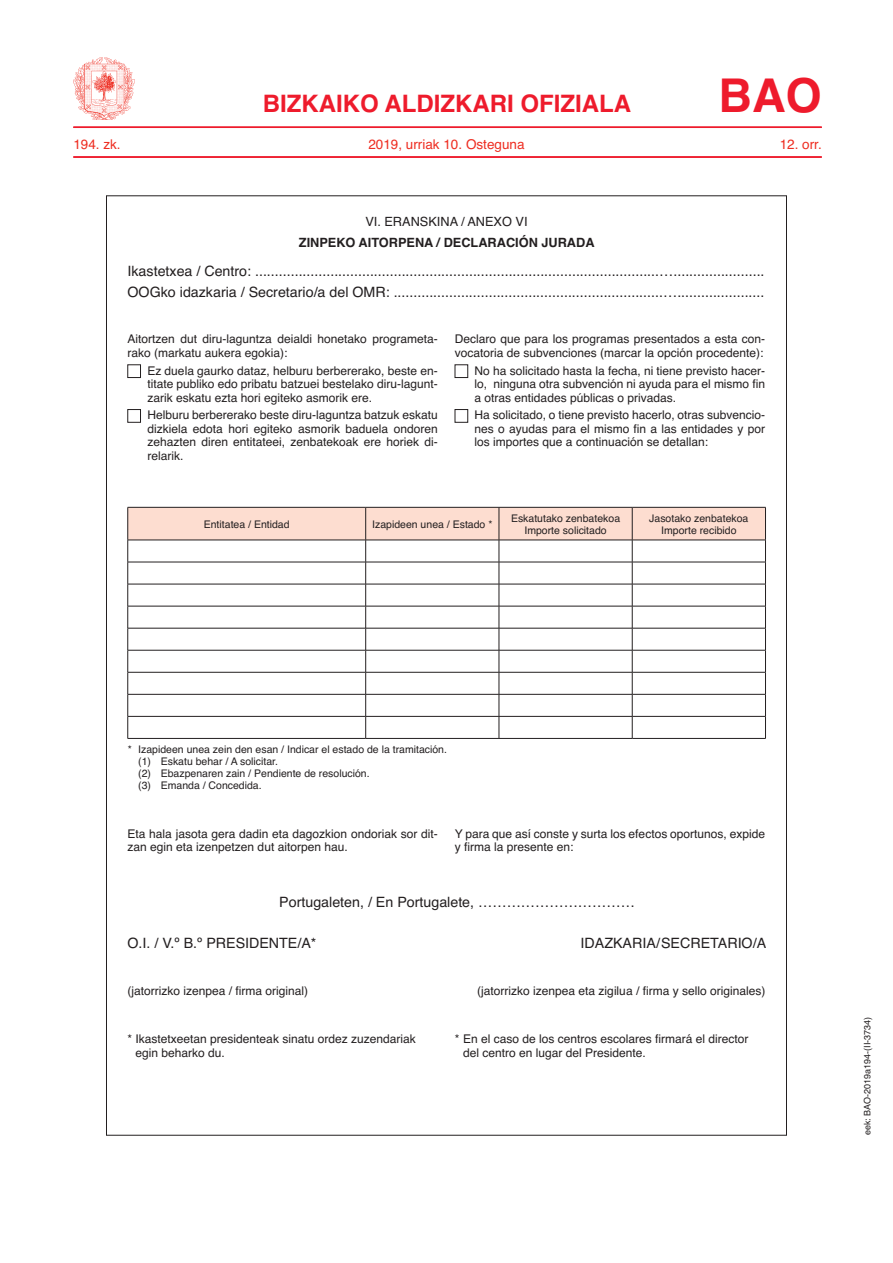
<style>
.page{position:relative;width:893px;height:1263px;background:#fff}
.page>*{position:absolute;margin:0;border:0;box-sizing:border-box;transform-origin:0 0}
.t1{font:700 46.5px "Helvetica";color:#ee1b2c}
.t2{font:700 24px "Helvetica";color:#ee1b2c}
.t3{font:14.25px/20.7px "Helvetica";color:#231f20}
.t4{font:13.5px "Helvetica";color:#ee2e22}
.t5{font:700 12.75px "Helvetica";color:#231f20}
.t6{font:12.75px "Helvetica";color:#231f20}
.t7{font:12px/13.5px "Helvetica";color:#231f20}
.t8{font:10.5px/12px "Helvetica";color:#231f20;text-align:center}
.t9{font:9px "Helvetica";color:#231f20}
</style>
<div class="page">
<hr style="left:73px;top:126px;width:749px;height:2px;background:#ee1b2c">
<hr style="left:73px;top:156px;width:749px;height:2px;background:#ee1b2c">
<img style="left:74px;top:58px;width:61px;height:61px">
<div style="left:128px;top:365px;width:13px;height:13px;border:1px solid #231f20"></div>
<div style="left:128px;top:409px;width:13px;height:13px;border:1px solid #231f20"></div>
<div style="left:455px;top:365px;width:13px;height:13px;border:1px solid #231f20"></div>
<div style="left:455px;top:409px;width:13px;height:13px;border:1px solid #231f20"></div>
<svg style="left:127px;top:508px;width:639px;height:230px"></svg>
<hr style="left:128px;top:507px;width:238px;height:1px;background:#231f20">
<hr style="left:127px;top:507px;width:1px;height:33px;background:#231f20">
<hr style="left:366px;top:507px;width:133px;height:1px;background:#231f20">
<hr style="left:499px;top:507px;width:133px;height:1px;background:#231f20">
<hr style="left:632px;top:507px;width:134px;height:1px;background:#231f20">
<hr style="left:765px;top:507px;width:1px;height:33px;background:#231f20">
<hr style="left:128px;top:540px;width:238px;height:1px;background:#231f20">
<hr style="left:366px;top:540px;width:133px;height:1px;background:#231f20">
<hr style="left:499px;top:540px;width:133px;height:1px;background:#231f20">
<hr style="left:632px;top:540px;width:134px;height:1px;background:#231f20">
<hr style="left:128px;top:738px;width:238px;height:1px;background:#231f20">
<hr style="left:366px;top:738px;width:133px;height:1px;background:#231f20">
<hr style="left:499px;top:738px;width:133px;height:1px;background:#231f20">
<hr style="left:632px;top:738px;width:134px;height:1px;background:#231f20">
<h2 class="t2" style="left:263px;top:84px;width:370px">BIZKAIKO ALDIZKARI OFIZIALA</h2>
<h1 class="t1" style="left:718px;top:58px;width:105px">BAO</h1>
<p class="t4" style="left:73px;top:134px;width:49px">194. zk.</p>
<p class="t4" style="left:368px;top:134px;width:158px">2019, urriak 10. Osteguna</p>
<p class="t4" style="left:780px;top:134px;width:44px">12. orr.</p>
<p class="t6" style="left:365px;top:212px;width:164px">VI. ERANSKINA / ANEXO VI</p>
<p class="t5" style="left:299px;top:232px;width:297px">ZINPEKO AITORPENA / DECLARACIÓN JURADA</p>
<p class="t3" style="left:128px;top:261px;width:638px">Ikastetxea / Centro: ......................................................................................................….......................<br>OOGko idazkaria / Secretario/a del OMR: ....................................................................…......................</p>
<p class="t7" style="left:128px;top:333px;width:312px">Aitortzen dut diru-laguntza deialdi honetako programeta&shy;rako (markatu aukera egokia):</p>
<p class="t7" style="left:147px;top:364px;width:292px;text-align:justify">Ez duela gaurko dataz, helburu berbererako, beste en&shy;titate publiko edo pribatu batzuei bestelako diru-lagunt&shy;zarik eskatu ezta hori egiteko asmorik ere.</p>
<p class="t7" style="left:147px;top:409px;width:292px;text-align:justify">Helburu berbererako beste diru-laguntza batzuk eskatu dizkiela edota hori egiteko asmorik baduela ondoren zehazten diren entitateei, zenbatekoak ere horiek di&shy;relarik.</p>
<p class="t7" style="left:455px;top:333px;width:312px">Declaro que para los programas presentados a esta con&shy;vocatoria de subvenciones (marcar la opción procedente):</p>
<p class="t7" style="left:475px;top:364px;width:292px;text-align:justify">No ha solicitado hasta la fecha, ni tiene previsto hacer&shy;lo, ninguna otra subvención ni ayuda para el mismo fin a otras entidades públicas o privadas.</p>
<p class="t7" style="left:475px;top:409px;width:292px;text-align:justify">Ha solicitado, o tiene previsto hacerlo, otras subvencio&shy;nes o ayudas para el mismo fin a las entidades y por los importes que a continuación se detallan:</p>
<p class="t8" style="left:204px;top:518px;width:87px">Entitatea / Entidad</p>
<p class="t8" style="left:372px;top:518px;width:122px">Izapideen unea / Estado *</p>
<p class="t8" style="left:511px;top:512px;width:111px">Eskatutako zenbatekoa<br>Importe solicitado</p>
<p class="t8" style="left:649px;top:512px;width:101px">Jasotako zenbatekoa<br>Importe recibido</p>
<p class="t8" style="left:138px;top:743px;width:310px;text-align:left;text-indent:-10px">* Izapideen unea zein den esan / Indicar el estado de la tramitación. (1) Eskatu behar / A solicitar.<br>(2) Ebazpenaren zain / Pendiente de resolución.<br>(3) Emanda / Concedida.</p>
<p class="t7" style="left:128px;top:827px;width:312px">Eta hala jasota gera dadin eta dagozkion ondoriak sor dit&shy;zan egin eta izenpetzen dut aitorpen hau.</p>
<p class="t7" style="left:455px;top:827px;width:312px">Y para que así conste y surta los efectos oportunos, expide y firma la presente en:</p>
<p class="t3" style="left:279px;top:892px;width:357px">Portugaleten, / En Portugalete, ……………………………</p>
<p class="t3" style="left:128px;top:933px;width:190px">O.I. / V.º B.º PRESIDENTE/A*</p>
<p class="t3" style="left:581px;top:933px;width:187px">IDAZKARIA / SECRETARIO/A</p>
<p class="t7" style="left:128px;top:984px;width:182px">(jatorrizko izenpea / firma original)</p>
<p class="t7" style="left:477px;top:984px;width:290px">(jatorrizko izenpea eta zigilua / firma y sello originales)</p>
<p class="t7" style="left:136px;top:1033px;width:282px;text-indent:-8px">* Ikastetxeetan presidenteak sinatu ordez zuzendariak egin beharko du.</p>
<p class="t7" style="left:463px;top:1033px;width:287px;text-indent:-8px">* En el caso de los centros escolares firmará el director del centro en lugar del Presidente.</p>
<p class="t9" style="left:860px;top:1135px;width:120px;rotate:-90deg">eek: BAO-2019a194-(II-3734)</p>
</div>
